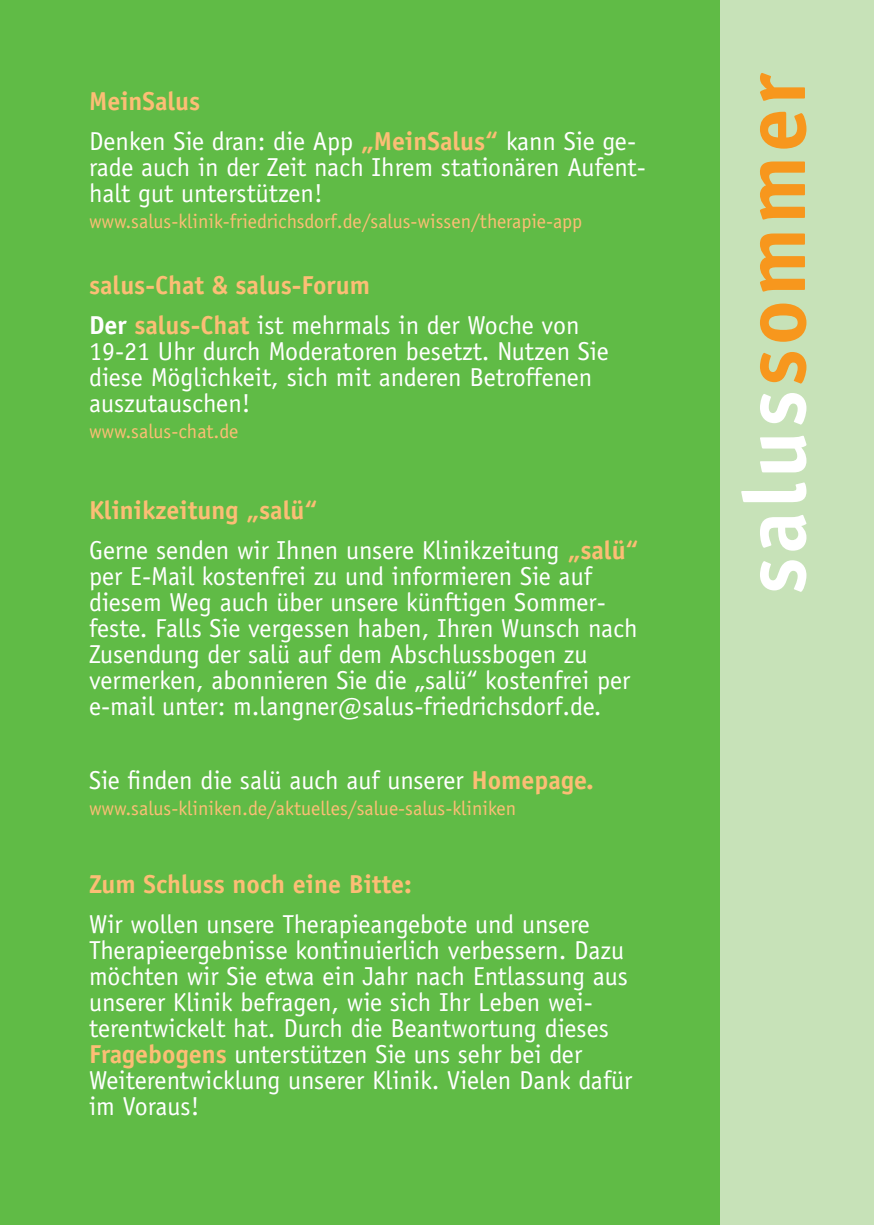
<style>
.page{position:relative;width:874px;height:1225px;background:#fff}
.page>*{position:absolute;margin:0;border:0;box-sizing:border-box;transform-origin:0 0}
.t1{font:700 88px "Officina Sans Std";letter-spacing:.04em;color:#f7971d}
.t2{font:26px/26px "Officina Sans Std";color:#fff}
.t3{font:700 26px "Officina Sans Std";color:#fcbe75}
.t4{font:20px "Officina Sans Std";color:#fcbe75}
.s1{font-weight:700;color:#fcbe75}
.s2{font-weight:700}
.s3{color:#fff}
</style>
<div class="page">
<div style="left:0;top:0;width:873px;height:1225px;background:#60bb46"></div>
<div style="left:720px;top:0;width:153px;height:1225px;background:#c7e2b8"></div>
<p class="t3" style="left:89px;top:84px;width:113px">MeinSalus</p>
<p class="t2" style="left:89px;top:128px;width:558px">Denken Sie dran: die App <span class="s1">„MeinSalus“</span> kann Sie ge&shy;rade auch in der Zeit nach Ihrem stationären Aufent&shy;halt gut unterstützen!</p>
<p class="t4" style="left:89px;top:209px;width:494px">www.salus-klinik-friedrichsdorf.de/salus-wissen/therapie-app</p>
<p class="t3" style="left:89px;top:269px;width:282px">salus-Chat &amp; salus-Forum</p>
<p class="t2" style="left:89px;top:312px;width:521px"><span class="s2">Der</span> <span class="s1">salus-Chat</span> ist mehrmals in der Woche von 19-21 Uhr durch Moderatoren besetzt. Nutzen Sie diese Möglichkeit, sich mit anderen Betroffenen auszutauschen!</p>
<p class="t4" style="left:89px;top:420px;width:151px">www.salus-chat.de</p>
<p class="t3" style="left:89px;top:493px;width:230px">Klinikzeitung „salü“</p>
<p class="t2" style="left:89px;top:537px;width:551px">Gerne senden wir Ihnen unsere Klinikzeitung <span class="s1">„salü“ </span>per E-Mail kostenfrei zu und informieren Sie auf diesem Weg auch über unsere künftigen Sommer&shy;feste. Falls Sie vergessen haben, Ihren Wunsch nach Zusendung der salü auf dem Abschlussbogen zu vermerken, abonnieren Sie die „salü“ kostenfrei per e-mail unter: m.langner@salus-friedrichsdorf.de.</p>
<p class="t2" style="left:89px;top:767px;width:506px">Sie finden die salü auch auf unserer <span class="s1">Homepage.</span></p>
<p class="t4" style="left:89px;top:796px;width:428px">www.salus-kliniken.de/aktuelles/salue-salus-kliniken</p>
<p class="t3" style="left:89px;top:867px;width:324px">Zum Schluss noch eine Bitte:</p>
<p class="t2" style="left:89px;top:911px;width:544px">Wir wollen unsere Therapieangebote und unsere Therapieergebnisse kontinuierlich verbessern. Dazu möchten wir Sie etwa ein Jahr nach Entlassung aus unserer Klinik befragen, wie sich Ihr Leben wei&shy;terentwickelt hat. Durch die Beantwortung dieses <span class="s1">Fragebogens</span> unterstützen Sie uns sehr bei der Weiterentwicklung unserer Klinik. Vielen Dank dafür im Voraus!</p>
<p class="t1" style="left:719px;top:595px;width:523px;rotate:-90deg"><span class="s3">salus</span>sommer</p>
</div>
